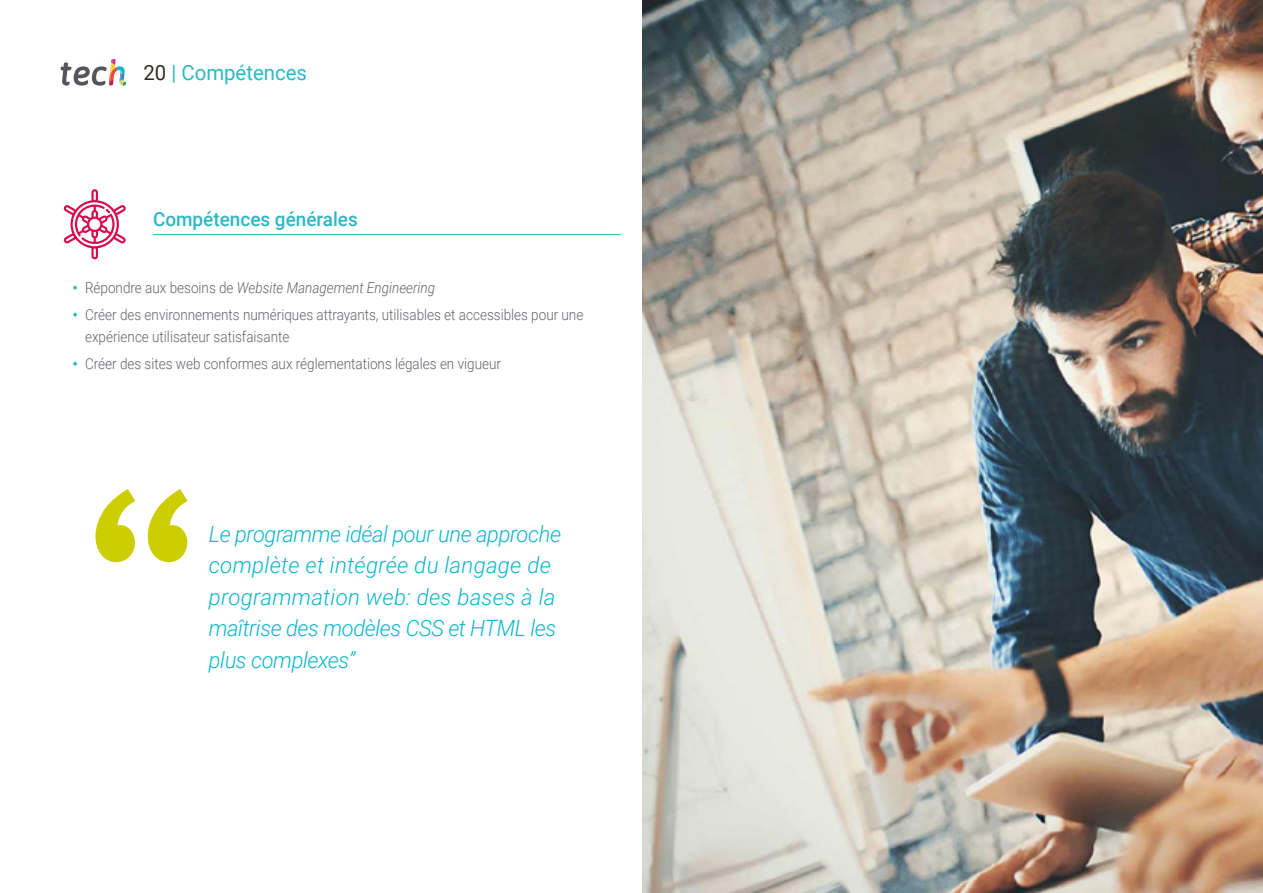
<style>
.page{position:relative;width:1263px;height:893px;background:#fff}
.page>*{position:absolute;margin:0;border:0;box-sizing:border-box;transform-origin:0 0}
.t1{font:italic 300 22.5px/31.5px "Roboto";letter-spacing:-.02em;color:#0fb6cf}
.t2{font:21px "Roboto";color:#2db8c5}
.t3{font:500 19.5px "Roboto";color:#2db8c5}
.t4{font:300 15px/26.7px "Roboto";color:#61646a;scale:.9 1}
.s1{color:#312e20}
.s2{font-style:italic}
</style>
<div class="page">
<hr style="left:153px;top:234px;width:468px;height:1px;background:#2db8c5">
<svg style="left:63px;top:189px;width:63px;height:70px"></svg>
<svg style="left:61px;top:59px;width:65px;height:27px"></svg>
<svg style="left:95px;top:489px;width:93px;height:73px"></svg>
<img style="left:642px;top:0;width:621px;height:893px">
<h2 class="t2" style="left:144px;top:57px;width:165px"><span class="s1">20</span> | Compétences</h2>
<h3 class="t3" style="left:153px;top:205px;width:206px">Compétences générales</h3>
<p class="t4" style="left:85px;top:274px;width:555px">Répondre aux besoins de <span class="s2">Website Management Engineering<br></span>Créer des environnements numériques attrayants, utilisables et accessibles pour une</p>
<p class="t4" style="left:85px;top:323px;width:464px">expérience utilisateur satisfaisante<br>Créer des sites web conformes aux réglementations légales en vigueur</p>
<h1 class="t1" style="left:209px;top:517px;width:354px">Le programme idéal pour une approche complète et intégrée du langage de programmation web: des bases à la maîtrise des modèles CSS et HTML les plus complexes”</h1>
</div>
